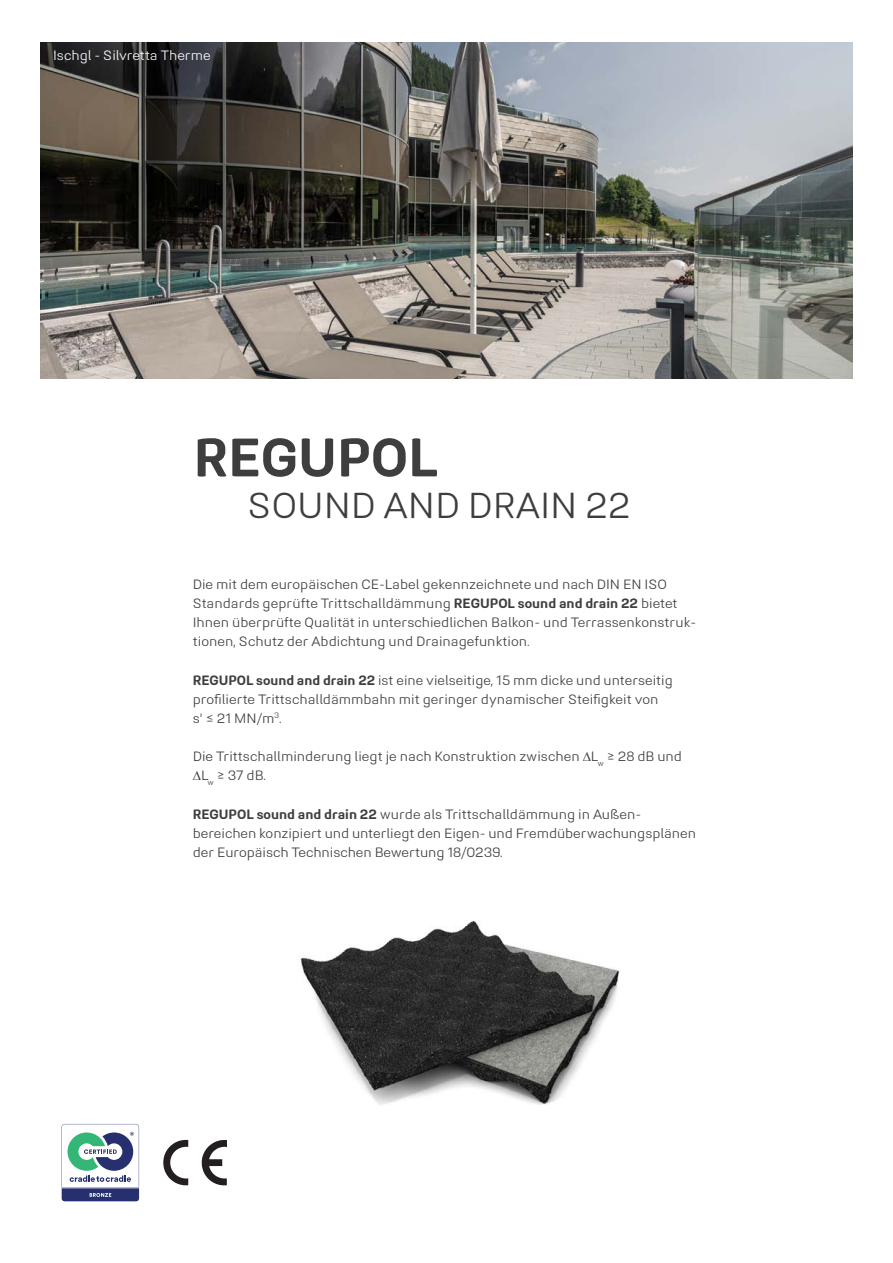
<style>
.page{position:relative;width:893px;height:1263px;background:#fff}
.page>*{position:absolute;margin:0;border:0;box-sizing:border-box;transform-origin:0 0}
.t1{font:700 54px "Midpoint Pro";color:#3e3e3f}
.t2{font:300 36px "Midpoint Pro";color:#3e3e3f}
.t3{font:300 13.5px/19.2px "Midpoint Pro";color:#3e3e3f}
.t4{font:300 13.5px "Midpoint Pro";color:#fff}
.s1{font-weight:700}
</style>
<div class="page">
<img style="left:40px;top:43px;width:813px;height:335px">
<img style="left:300px;top:920px;width:320px;height:185px">
<svg style="left:62px;top:1124px;width:77px;height:77px"></svg>
<svg style="left:163px;top:1140px;width:64px;height:45px"></svg>
<p class="t4" style="left:53px;top:47px;width:159px">Ischgl - Silvretta Therme</p>
<h1 class="t1" style="left:193px;top:424px;width:246px">REGUPOL</h1>
<h2 class="t2" style="left:247px;top:484px;width:385px">SOUND AND DRAIN 22</h2>
<p class="t3" style="left:193px;top:575px;width:505px">Die mit dem europäischen CE-Label gekennzeichnete und nach DIN EN ISO Standards geprüfte Trittschalldämmung <span class="s1">REGUPOL sound and drain 22</span> bietet Ihnen überprüfte Qualität in unterschiedlichen Balkon- und Terrassenkonstruk&shy;tionen, Schutz der Abdichtung und Drainagefunktion.</p>
<p class="t3" style="left:193px;top:670px;width:481px"><span class="s1">REGUPOL sound and drain 22</span> ist eine vielseitige, 15 mm dicke und unterseitig profilierte Trittschalldämmbahn mit geringer dynamischer Steifigkeit von<br>s' ≤ 21 MN/m<sup>3</sup>.</p>
<p class="t3" style="left:193px;top:747px;width:491px">Die Trittschallminderung liegt je nach Konstruktion zwischen ∆L<sub>w</sub> ≥ 28 dB und ∆L<sub>w</sub> ≥ 37 dB.</p>
<p class="t3" style="left:193px;top:804px;width:505px"><span class="s1">REGUPOL sound and drain 22</span> wurde als Trittschalldämmung in Außen&shy;bereichen konzipiert und unterliegt den Eigen- und Fremdüberwachungsplänen der Europäisch Technischen Bewertung 18/0239.</p>
</div>
